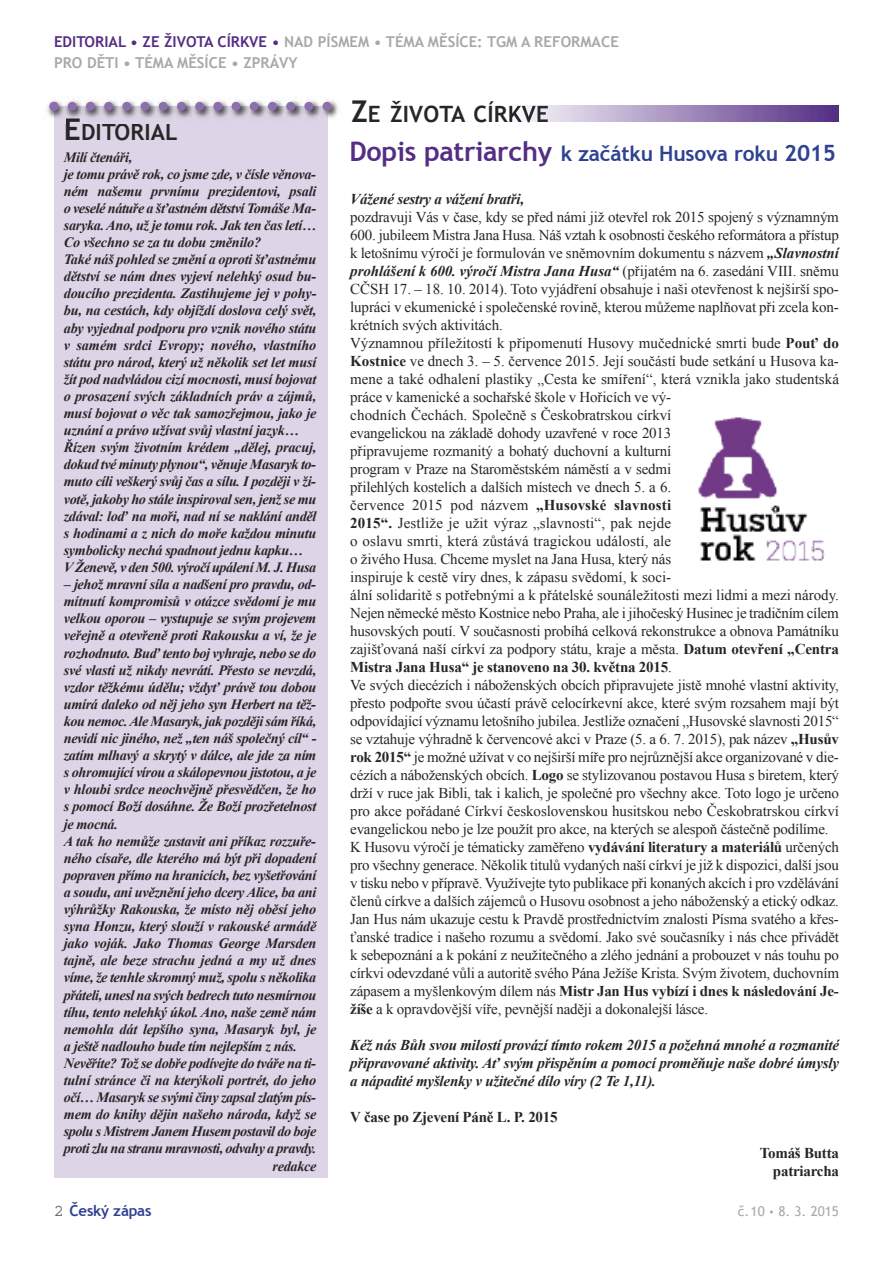
<style>
.page{position:relative;width:893px;height:1263px;background:#fff}
.page>*{position:absolute;margin:0;border:0;box-sizing:border-box;transform-origin:0 0}
.t1{font:700 22.5px "Trebuchet MS";letter-spacing:.005em;color:#272627}
.t2{font:700 21px "Trebuchet MS";letter-spacing:-.01em;color:#2f4291}
.t3{font:15px/18px "Times New Roman";letter-spacing:-.015em;color:#272627}
.t4{font:italic 700 15px/18px "Times New Roman";letter-spacing:-.015em;color:#272627;text-align:justify}
.t5{font:700 15px/21px "Trebuchet MS";color:#a9a8a9}
.t6{font:700 15px/18px "Times New Roman";letter-spacing:-.015em;color:#272627;text-align:right}
.t7{font:700 15px "Trebuchet MS";letter-spacing:-.015em;color:#2f4291}
.t8{font:italic 700 14.25px/17.1px "Times New Roman";letter-spacing:-.02em;color:#272627}
.t9{font:13.5px "Trebuchet MS";color:#a9a8a9}
.s1{color:#542d84}
.s2{font-size:30px}
.s3{font-family:"Courier";font-weight:400;font-size:16.5px;color:#525152}
.s4{font-size:27px;color:#542d84}
.s5{font-size:22.5px}
.s6{font-weight:700;font-style:italic}
.s7{font-weight:700}
.s8{font-size:10.5px}
</style>
<div class="page">
<div style="left:54px;top:106px;width:273px;height:1072px;background:#ddd5e7"></div>
<img style="left:548px;top:106px;width:291px;height:15px">
<img style="left:509px;top:106px;width:39px;height:15px">
<img style="left:47px;top:100px;width:291px;height:23px">
<img style="left:54px;top:111px;width:273px;height:12px">
<img style="left:66px;top:118px;width:17px;height:5px">
<svg style="left:50px;top:102px;width:281px;height:9px;background:#ab9fb9"></svg>
<img style="left:698px;top:417px;width:126px;height:144px">
<p class="t5" style="left:54px;top:31px;width:566px"><span class="s1">EDITORIAL • ZE ŽIVOTA CÍRKVE •</span> NAD PÍSMEM • TÉMA MĚSÍCE: TGM A REFORMACE<br>PRO DĚTI • TÉMA MĚSÍCE • ZPRÁVY</p>
<h1 class="t1" style="left:64px;top:119px;width:115px"><span class="s2">E</span>DITORIAL</h1>
<p class="t8" style="left:64px;top:148px;width:254px">Milí čtenáři,<br>je tomu právě rok, co jsme zde, v čísle věnova&shy;ném našemu prvnímu prezidentovi, psali o veselé nátuře a šťastném dětství Tomáše Ma&shy;saryka. Ano, užje tomu rok. Jak ten čas letí… Co všechno se za tu dobu změnilo?<br>Také náš pohled se změní a oproti šťastnému dětství se nám dnes vyjeví nelehký osud bu&shy;doucího prezidenta. Zastihujeme jej v pohy&shy;bu, na cestách, kdy objíždí doslova celý svět, aby vyjednal podporu pro vznik nového státu v samém srdci Evropy; nového, vlastního státu pro národ, který už několik set let musí žít pod nadvládou cizí mocnosti, musí bojovat o prosazení svých základních práv a zájmů, musí bojovat o věc tak samozřejmou, jako je uznání a právo užívat svůj vlastní jazyk… Řízen svým životním krédem „dělej, pracuj, dokud tvé minuty plynou“, věnuje Masaryk to&shy;muto cíli veškerý svůj čas a sílu. I později v ži&shy;votě, jakoby ho stále inspiroval sen, jenž se mu zdával: loď na moři, nad ní se naklání anděl s hodinami a z nich do moře každou minutu symbolicky nechá spadnout jednu kapku… VŽenevě, v den 500. výročí upálení M. J. Husa</p>
<p class="t8" style="left:64px;top:576px;width:253px">– jehož mravní síla a nadšení pro pravdu, od-</p>
<p class="t8" style="left:64px;top:593px;width:254px">mítnutí kompromisů v otázce svědomí je mu</p>
<p class="t8" style="left:64px;top:610px;width:254px">velkou oporou – vystupuje se svým projevem</p>
<p class="t8" style="left:64px;top:627px;width:254px">veřejně a otevřeně proti Rakousku a ví, že je</p>
<p class="t8" style="left:64px;top:644px;width:254px">rozhodnuto. Buď tento boj vyhraje, nebo se do</p>
<p class="t8" style="left:64px;top:661px;width:254px">své vlasti už nikdy nevrátí. Přesto se nevzdá,</p>
<p class="t8" style="left:64px;top:678px;width:254px">vzdor těžkému údělu; vždyť právě tou dobou</p>
<p class="t8" style="left:64px;top:695px;width:253px">umírá daleko od něj jeho syn Herbert na těž-</p>
<p class="t8" style="left:64px;top:712px;width:254px">kou nemoc.Ale Masaryk, jak později sám říká,</p>
<p class="t8" style="left:64px;top:730px;width:254px">nevidí nic jiného, než „ten náš společný cíl“ -</p>
<p class="t8" style="left:64px;top:747px;width:254px">zatím mlhavý a skrytý v dálce, ale jde za ním</p>
<p class="t8" style="left:64px;top:764px;width:254px">s ohromující vírou a skálopevnou jistotou, a je</p>
<p class="t8" style="left:64px;top:781px;width:254px">v hloubi srdce neochvějně přesvědčen, že ho</p>
<p class="t8" style="left:64px;top:798px;width:254px">s pomocí Boží dosáhne. Že Boží prozřetelnost</p>
<p class="t8" style="left:64px;top:815px;width:56px">je mocná.</p>
<p class="t8" style="left:64px;top:832px;width:253px">A tak ho nemůže zastavit ani příkaz rozzuře-</p>
<p class="t8" style="left:64px;top:849px;width:254px">ného císaře, dle kterého má být při dopadení</p>
<p class="t8" style="left:64px;top:866px;width:254px">popraven přímo na hranicích, bez vyšetřování</p>
<p class="t8" style="left:64px;top:883px;width:254px">a soudu, ani uvěznění jeho dcery Alice, ba ani</p>
<p class="t8" style="left:64px;top:901px;width:254px">výhrůžky Rakouska, že místo něj oběsí jeho</p>
<p class="t8" style="left:64px;top:918px;width:254px">syna Honzu, který slouží v rakouské armádě</p>
<p class="t8" style="left:64px;top:935px;width:254px">jako voják. Jako Thomas George Marsden</p>
<p class="t8" style="left:64px;top:952px;width:254px">tajně, ale beze strachu jedná a my už dnes</p>
<p class="t8" style="left:64px;top:969px;width:254px">víme, že tenhle skromný muž, spolu s několika</p>
<p class="t8" style="left:64px;top:986px;width:254px">přáteli, unesl na svých bedrech tuto nesmírnou</p>
<p class="t8" style="left:64px;top:1003px;width:254px">tíhu, tento nelehký úkol. Ano, naše země nám</p>
<p class="t8" style="left:64px;top:1020px;width:254px">nemohla dát lepšího syna, Masaryk byl, je</p>
<p class="t8" style="left:64px;top:1037px;width:235px">a ještě nadlouho bude tím nejlepším z nás.</p>
<p class="t8" style="left:64px;top:1054px;width:253px">Nevěříte? Tož se dobře podívejte do tváře na ti-</p>
<p class="t8" style="left:64px;top:1072px;width:254px">tulní stránce či na kterýkoli portrét, do jeho</p>
<p class="t8" style="left:64px;top:1089px;width:253px">očí… Masaryk se svými činy zapsal zlatým pís-</p>
<p class="t8" style="left:64px;top:1106px;width:254px">mem do knihy dějin našeho národa, když se</p>
<p class="t8" style="left:64px;top:1123px;width:254px">spolu s Mistrem Janem Husem postavil do boje</p>
<p class="t8" style="left:64px;top:1140px;width:254px">proti zlu na stranu mravnosti, odvahy a pravdy.</p>
<p class="t8" style="left:273px;top:1157px;width:45px">redakce</p>
<p class="t7" style="left:54px;top:1202px;width:99px"><span class="s3">2</span> ČESKÝ ZÁPAS</p>
<h1 class="t1" style="left:351px;top:101px;width:199px"><span class="s2">Z</span>E ŽIVOTA CÍRKVE</h1>
<h2 class="t2" style="left:349px;top:141px;width:488px"><span class="s4">DOPIS PATRIARCHY</span> K ZAČÁTKU HUSOVA ROKU <span class="s5">2015</span></h2>
<p class="t4" style="left:350px;top:189px;width:175px">Vážené sestry a vážení bratři,</p>
<p class="t3" style="left:350px;top:207px;width:490px">pozdravuji Vás v čase, kdy se před námi již otevřel rok 2015 spojený s významným 600. jubileem Mistra Jana Husa. Náš vztah k osobnosti českého reformátora a přístup k letošnímu výročí je formulován ve sněmovním dokumentu s názvem <span class="s6">„Slavnostní prohlášení k 600. výročí Mistra Jana Husa“</span> (přijatém na 6. zasedání VIII. sněmu CČSH 17. – 18. 10. 2014). Toto vyjádření obsahuje i naši otevřenost k nejširší spo&shy;lupráci v ekumenické i společenské rovině, kterou můžeme naplňovat při zcela kon&shy;krétních svých aktivitách.<br>Významnou příležitostí k připomenutí Husovy mučednické smrti bude <span class="s7">Pouť do Kostnice</span> ve dnech 3. – 5. července 2015. Její součástí bude setkání u Husova ka&shy;mene a také odhalení plastiky „Cesta ke smíření“, která vznikla jako studentská práce v kamenické a sochařské škole v Hořicích ve vý-<br>chodních Čechách. Společně s Českobratrskou církví<br>evangelickou na základě dohody uzavřené v roce 2013<br>připravujeme rozmanitý a bohatý duchovní a kulturní<br>program v Praze na Staroměstském náměstí a v sedmi<br>přilehlých kostelích a dalších místech ve dnech 5. a 6.<br>července 2015 pod názvem <span class="s7">„Husovské slavnosti<br>2015“.</span> Jestliže je užit výraz „slavnosti“, pak nejde<br>o oslavu smrti, která zůstává tragickou událostí, ale<br>o živého Husa. Chceme myslet na Jana Husa, který nás<br>inspiruje k cestě víry dnes, k zápasu svědomí, k soci-<br>ální solidaritě s potřebnými a k přátelské sounáležitosti mezi lidmi a mezi národy.<br>Nejen německé město Kostnice nebo Praha, ale i jihočeský Husinec je tradičním cílem husovských poutí. V současnosti probíhá celková rekonstrukce a obnova Památníku zajišťovaná naší církví za podpory státu, kraje a města. <span class="s7">Datum otevření „Centra Mistra Jana Husa“ je stanoveno na 30. května 2015</span>.<br>Ve svých diecézích i náboženských obcích připravujete jistě mnohé vlastní aktivity, přesto podpořte svou účastí právě celocírkevní akce, které svým rozsahem mají být odpovídající významu letošního jubilea. Jestliže označení „Husovské slavnosti 2015“ se vztahuje výhradně k červencové akci v Praze (5. a 6. 7. 2015), pak název <span class="s7">„Husův rok 2015“</span> je možné užívat v co nejširší míře pro nejrůznější akce organizované v die&shy;cézích a náboženských obcích. <span class="s7">Logo</span> se stylizovanou postavou Husa s biretem, který drží v ruce jak Bibli, tak i kalich, je společné pro všechny akce. Toto logo je určeno pro akce pořádané Církví československou husitskou nebo Českobratrskou církví evangelickou nebo je lze použít pro akce, na kterých se alespoň částečně podílíme.<br>K Husovu výročí je tématicky zaměřeno <span class="s7">vydávání literatury a materiálů</span> určených pro všechny generace. Několik titulů vydaných naší církví je již k dispozici, další jsou v tisku nebo v přípravě. Využívejte tyto publikace při konaných akcích i pro vzdělávání členů církve a dalších zájemců o Husovu osobnost a jeho náboženský a etický odkaz.<br>Jan Hus nám ukazuje cestu k Pravdě prostřednictvím znalosti Písma svatého a křes&shy;ťanské tradice i našeho rozumu a svědomí. Jako své současníky i nás chce přivádět k sebepoznání a k pokání z neužitečného a zlého jednání a probouzet v nás touhu po církvi odevzdané vůli a autoritě svého Pána Ježíše Krista. Svým životem, duchovním zápasem a myšlenkovým dílem nás <span class="s7">Mistr Jan Hus vybízí i dnes k následování Je&shy;žíše</span> a k opravdovější víře, pevnější naději a dokonalejší lásce.</p>
<p class="t4" style="left:350px;top:1035px;width:490px">Kéž nás Bůh svou milostí provází tímto rokem 2015 a požehná mnohé a rozmanité připravované aktivity. Ať svým přispěním a pomocí proměňuje naše dobré úmysly a nápadité myšlenky v užitečné dílo víry (2 Te 1,11).</p>
<p class="t6" style="left:350px;top:1107px;width:209px">V čase po Zjevení Páně L. P. 2015</p>
<p class="t6" style="left:760px;top:1143px;width:81px">Tomáš Butta patriarcha</p>
<p class="t9" style="left:738px;top:1203px;width:103px">č.10 <span class="s8">•</span> 8. 3. 2015</p>
</div>
